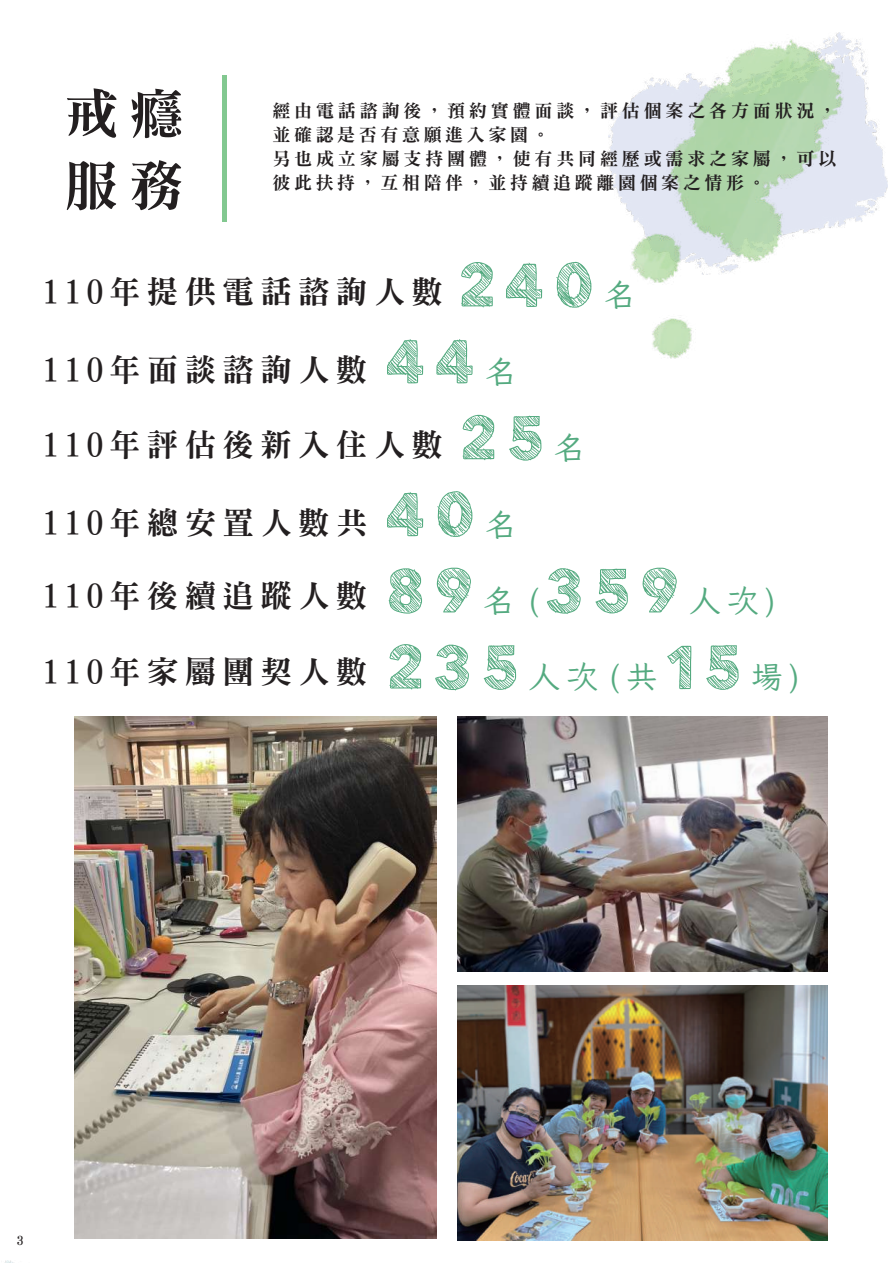
<style>
.page{position:relative;width:893px;height:1263px;background:#fff}
.page>*{position:absolute;margin:0;border:0;box-sizing:border-box;transform-origin:0 0}
.t1{font:54px/72px "DFN Ming W9 WIN BF";color:#231f20}
.t2{font:31.5px "DFN Ming W9 WIN BF";letter-spacing:.2em;color:#231f20}
.t3{font:18px/24px "DFN Ming W9 WIN BF";letter-spacing:.215em;color:#231f20}
.t4{font:12px "DFN Ming W9 WIN BF";color:#231f20}
.s1{font-family:"Folktale";font-size:60.9px;color:#54aa80}
.s2{font-family:"Iansui 0.93";color:#54aa80}
</style>
<div class="page">
<img style="left:874px;top:121px;width:13px;height:92px">
<img style="left:608px;top:32px;width:266px;height:327px">
<img style="left:5px;top:1261px;width:9px;height:2px">
<hr style="left:222px;top:75px;width:4px;height:146px;background:#82c890">
<img style="left:457px;top:716px;width:371px;height:255px">
<img style="left:457px;top:986px;width:371px;height:255px">
<img style="left:75px;top:716px;width:361px;height:523px">
<h1 class="t1" style="left:64px;top:77px;width:120px">戒癮服務</h1>
<p class="t3" style="left:272px;top:99px;width:565px">經由電話諮詢後，預約實體面談，評估個案之各方面狀況，並確認是否有意願進入家園。<br>另也成立家屬支持團體，使有共同經歷或需求之家屬，可以彼此扶持，互相陪伴，並持續追蹤離園個案之情形。</p>
<p class="t2" style="left:43px;top:276px;width:594px">110年提供電話諮詢人數 <span class="s1">240</span> <span class="s2">名</span></p>
<p class="t2" style="left:43px;top:353px;width:475px">110年面談諮詢人數 <span class="s1">44</span> <span class="s2">名</span></p>
<p class="t2" style="left:43px;top:429px;width:544px">110年評估後新入住人數 <span class="s1">25</span> <span class="s2">名</span></p>
<p class="t2" style="left:43px;top:507px;width:475px">110年總安置人數共 <span class="s1">40</span> <span class="s2">名</span></p>
<p class="t2" style="left:43px;top:579px;width:734px">110年後續追蹤人數 <span class="s1">89</span> <span class="s2">名 (</span><span class="s1">359</span> <span class="s2">人次)</span></p>
<p class="t2" style="left:43px;top:656px;width:759px">110年家屬團契人數 <span class="s1">235</span> <span class="s2">人次 (共</span><span class="s1">15</span> <span class="s2">場)</span></p>
<p class="t4" style="left:17px;top:1234px;width:7px">3</p>
</div>
